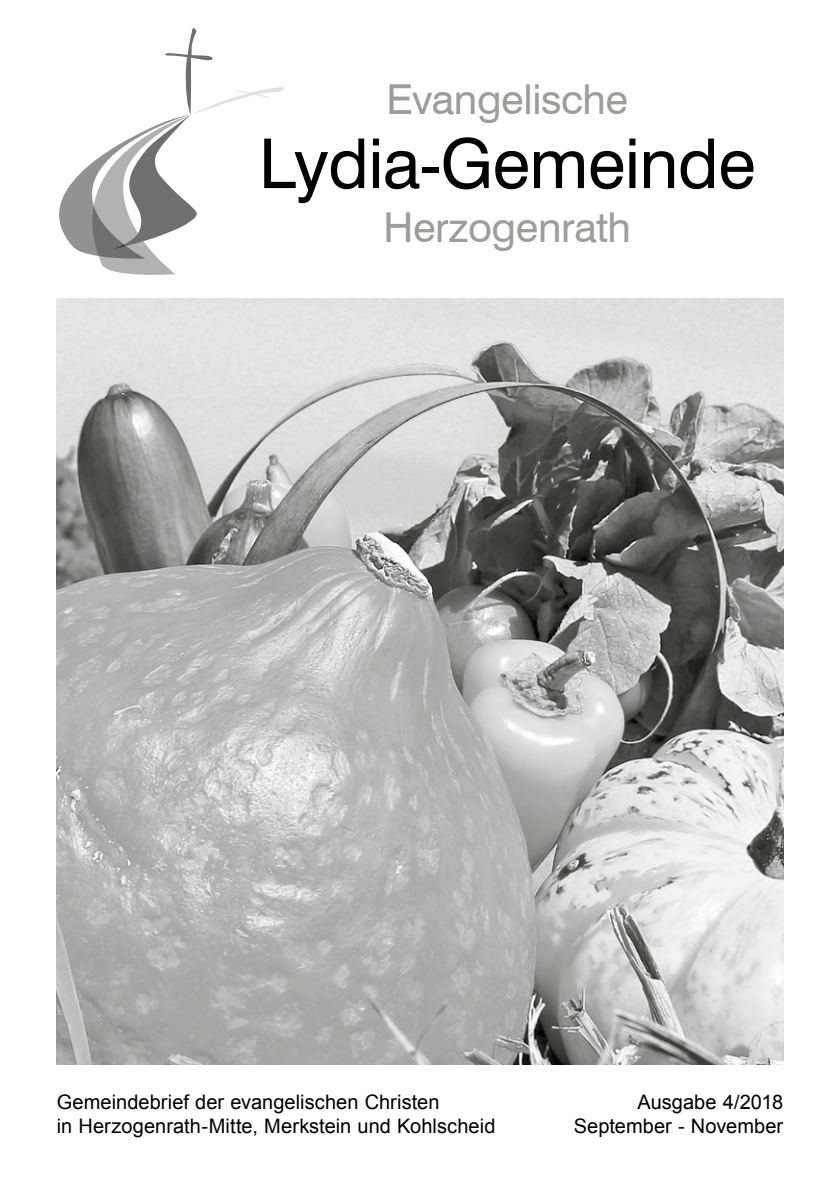
<style>
.page{position:relative;width:840px;height:1191px;background:#fff}
.page>*{position:absolute;margin:0;border:0;box-sizing:border-box;transform-origin:0 0}
.t1{font:68.8px "Swiss 721 BT";letter-spacing:-.01em;color:#000}
.t2{font:41.2px "Swiss 721 BT";letter-spacing:-.01em;color:#9d9d9c}
.t3{font:20px/24px "Arial";letter-spacing:.005em;color:#000;text-align:right}
</style>
<div class="page">
<img style="left:57px;top:298px;width:725px;height:766px">
<svg style="left:59px;top:28px;width:225px;height:247px"></svg>
<h2 class="t2" style="left:386px;top:74px;width:243px">Evangelische</h2>
<h1 class="t1" style="left:259px;top:122px;width:498px">Lydia-Gemeinde</h1>
<h2 class="t2" style="left:383px;top:203px;width:249px">Herzogenrath</h2>
<p class="t3" style="left:57px;top:1090px;width:440px;text-align:left">Gemeindebrief der evangelischen Christen<br>in Herzogenrath-Mitte, Merkstein und Kohlscheid</p>
<p class="t3" style="left:573px;top:1090px;width:211px">Ausgabe 4/2018<br>September - November</p>
</div>
